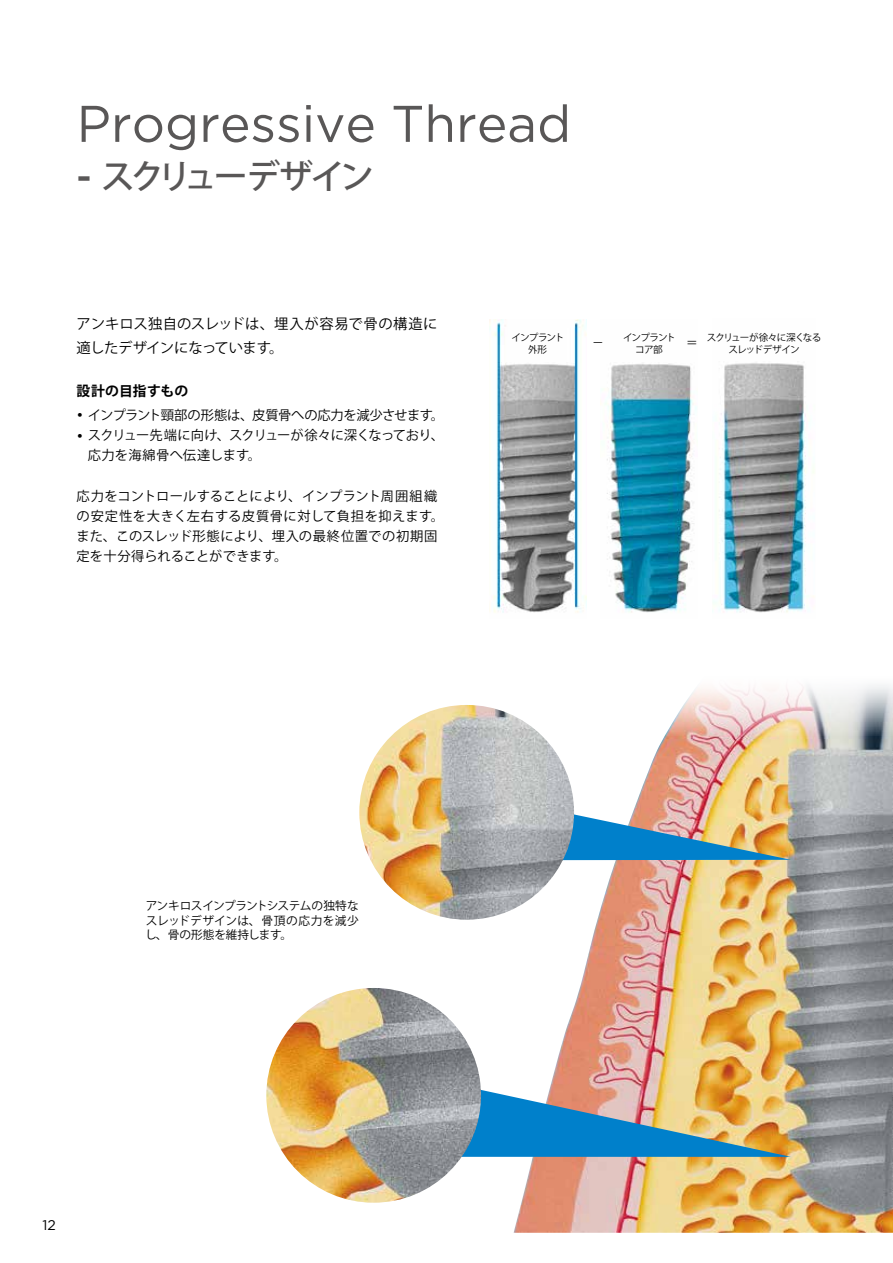
<style>
.page{position:relative;width:893px;height:1263px;background:#fff}
.page>*{position:absolute;margin:0;border:0;box-sizing:border-box;transform-origin:0 0}
.t1{font:51.45px "Gotham";color:#595757}
.t2{font:500 34.05px "Koz Go Pro";letter-spacing:-.12em;color:#595757}
.t3{font:14.4px/23.4px "Koz Go Pro";letter-spacing:-.005em;color:#000}
.t4{font:14.1px "Gotham";color:#000}
.t5{font:700 13.8px "Koz Go Pro";letter-spacing:.005em;color:#000}
.t6{font:13.35px/20.2px "Koz Go Pro";letter-spacing:.02em;color:#000}
.t7{font:13.35px/20.2px "Koz Go Pro";color:#000}
.t8{font:13.35px "Koz Go Pro";letter-spacing:-.03em;color:#000}
.t9{font:11.7px/14.9px "Koz Go Pro";letter-spacing:-.015em;color:#000;text-align:justify}
.t10{font:9.6px/11.7px "Koz Go Pro";letter-spacing:-.075em;color:#000;text-align:center}
.s1{font-family:"Gotham";font-size:37.35px}
.s2{font-family:"Gotham";font-size:14.55px}
</style>
<div class="page">
<img style="left:514px;top:716px;width:379px;height:517px">
<svg style="left:634px;top:685px;width:259px;height:51px"></svg>
<img style="left:605px;top:363px;width:92px;height:250px">
<img style="left:489px;top:319px;width:97px;height:294px">
<img style="left:713px;top:363px;width:101px;height:250px">
<img style="left:563px;top:812px;width:228px;height:48px">
<img style="left:359px;top:705px;width:215px;height:215px;border-radius:107px">
<img style="left:462px;top:1087px;width:329px;height:70px">
<img style="left:266px;top:988px;width:215px;height:215px;border-radius:107px">
<h1 class="t1" style="left:77px;top:91px;width:496px">Progressive Thread</h1>
<h2 class="t2" style="left:77px;top:154px;width:299px"><span class="s1">-</span> スクリューデザイン</h2>
<p class="t3" style="left:77px;top:313px;width:362px">アンキロス独自のスレッドは、埋入が容易で骨の構造に適したデザインになっています。</p>
<p class="t5" style="left:77px;top:382px;width:113px">設計の目指すもの</p>
<p class="t8" style="left:77px;top:406px;width:369px"><span class="s2">•</span> インプラント頸部の形態は、皮質骨への応力を減少させます。</p>
<p class="t7" style="left:88px;top:425px;width:358px;text-indent:-11px"><span class="s2">•</span> スクリュー先端に向け、スクリューが徐々に深くなっており、応力を海綿骨へ伝達します。</p>
<p class="t6" style="left:77px;top:486px;width:369px">応力をコントロールすることにより、インプラント周囲組織の安定性を大きく左右する皮質骨に対して負担を抑えます。また、このスレッド形態により、埋入の最終位置での初期固定を十分得られることができます。</p>
<p class="t10" style="left:511px;top:332px;width:54px">インプラント外形</p>
<p class="t10" style="left:623px;top:332px;width:54px">インプラントコア部</p>
<p class="t10" style="left:707px;top:332px;width:116px">スクリューが徐々に深くなる</p>
<p class="t9" style="left:592px;top:336px;width:13px">－</p>
<p class="t9" style="left:686px;top:336px;width:13px">＝</p>
<p class="t10" style="left:728px;top:344px;width:73px">スレッドデザイン</p>
<p class="t9" style="left:145px;top:898px;width:215px">アンキロスインプラントシステムの独特なスレッドデザインは、骨頂の応力を減少し、骨の形態を維持します。</p>
<p class="t4" style="left:43px;top:1216px;width:15px">12</p>
</div>
